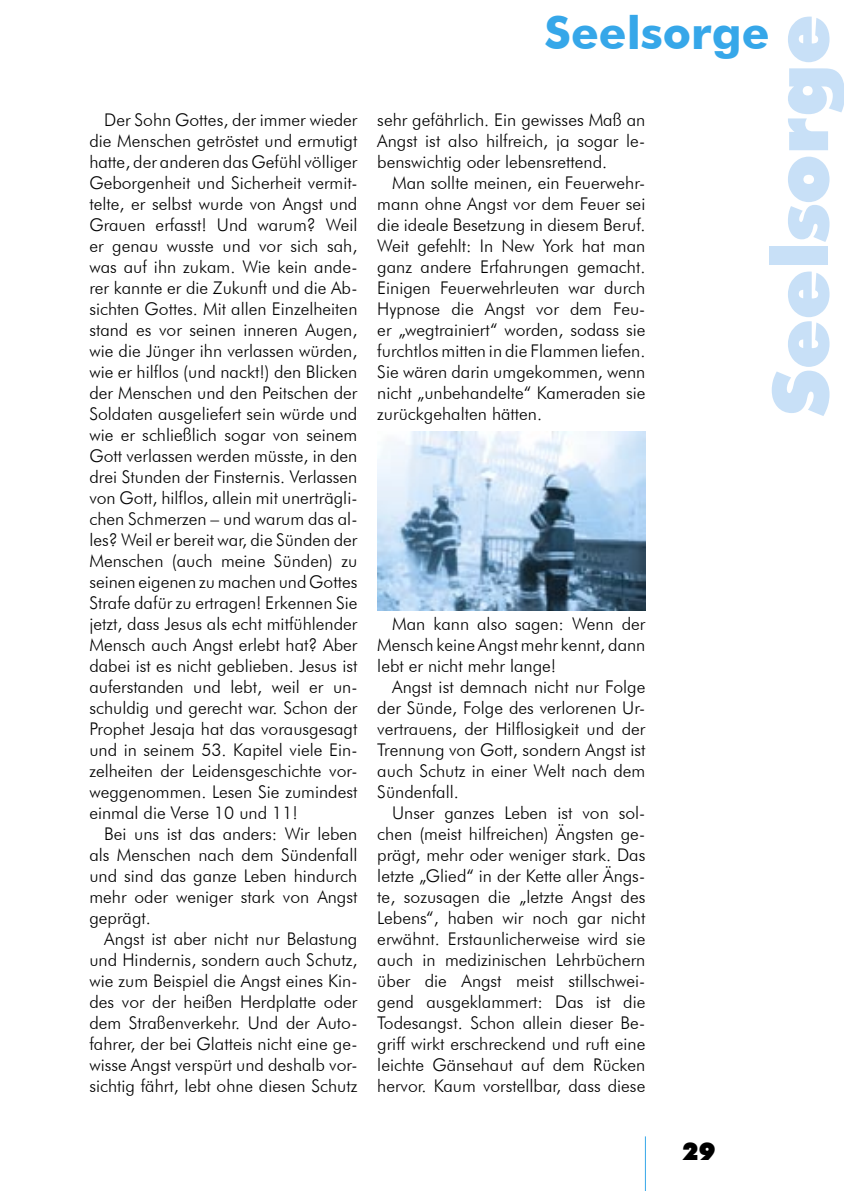
<style>
.page{position:relative;width:844px;height:1191px;background:#fff}
.page>*{position:absolute;margin:0;border:0;box-sizing:border-box;transform-origin:0 0}
.t1{font:900 77px "Futura BT";color:#c8e0f7}
.t2{font:700 45.5px "Futura BT";color:#36a7e9}
.t3{font:900 24.5px "Futura BT";color:#000}
.Fließtext{font:300 17.5px/21px "Futura BT";color:#000;text-align:justify}
</style>
<div class="page">
<hr style="left:644px;top:1136px;width:1px;height:55px;background:#36a7e9">
<img style="left:377px;top:432px;width:268px;height:178px">
<p class="Fließtext" style="left:89px;top:109px;width:269px;text-indent:15px">Der Sohn Gottes, der immer wieder die Menschen getröstet und ermutigt hatte, der anderen das Gefühl völliger Geborgenheit und Sicherheit vermit&shy;telte, er selbst wurde von Angst und Grauen erfasst! Und warum? Weil er genau wusste und vor sich sah, was auf ihn zukam. Wie kein ande&shy;rer kannte er die Zukunft und die Ab&shy;sichten Gottes. Mit allen Einzelheiten stand es vor seinen inneren Augen, wie die Jünger ihn verlassen würden, wie er hilflos (und nackt!) den Blicken der Menschen und den Peitschen der Soldaten ausgeliefert sein würde und wie er schließlich sogar von seinem Gott verlassen werden müsste, in den drei Stunden der Finsternis. Verlassen von Gott, hilflos, allein mit unerträgli&shy;chen Schmerzen – und warum das al&shy;les? Weil er bereit war, die Sünden der Menschen (auch meine Sünden) zu seinen eigenen zu machen und Gottes Strafe dafür zu ertragen! Erkennen Sie jetzt, dass Jesus als echt mitfühlender Mensch auch Angst erlebt hat? Aber dabei ist es nicht geblieben. Jesus ist auferstanden und lebt, weil er un&shy;schuldig und gerecht war. Schon der Prophet Jesaja hat das vorausgesagt und in seinem 53. Kapitel viele Ein&shy;zelheiten der Leidensgeschichte vor&shy;weggenommen. Lesen Sie zumindest einmal die Verse 10 und 11!</p>
<p class="Fließtext" style="left:89px;top:823px;width:269px;text-indent:15px">Bei uns ist das anders: Wir leben als Menschen nach dem Sündenfall und sind das ganze Leben hindurch mehr oder weniger stark von Angst geprägt.</p>
<p class="Fließtext" style="left:89px;top:928px;width:269px;text-indent:15px">Angst ist aber nicht nur Belastung und Hindernis, sondern auch Schutz, wie zum Beispiel die Angst eines Kin&shy;des vor der heißen Herdplatte oder dem Straßenverkehr. Und der Auto&shy;fahrer, der bei Glatteis nicht eine ge&shy;wisse Angst verspürt und deshalb vor&shy;sichtig fährt, lebt ohne diesen Schutz</p>
<h2 class="t2" style="left:544px;top:6px;width:226px">Seelsorge</h2>
<h1 class="t1" style="left:753px;top:416px;width:403px;rotate:-90deg">Seelsorge</h1>
<p class="Fließtext" style="left:377px;top:109px;width:269px">sehr gefährlich. Ein gewisses Maß an Angst ist also hilfreich, ja sogar le&shy;benswichtig oder lebensrettend.</p>
<p class="Fließtext" style="left:377px;top:172px;width:269px;text-indent:15px">Man sollte meinen, ein Feuerwehr&shy;mann ohne Angst vor dem Feuer sei die ideale Besetzung in diesem Beruf.<br>Weit gefehlt: In New York hat man ganz andere Erfahrungen gemacht.<br>Einigen Feuerwehrleuten war durch Hypnose die Angst vor dem Feu&shy;er „wegtrainiert“ worden, sodass sie furchtlos mitten in die Flammen liefen.<br>Sie wären darin umgekommen, wenn nicht „unbehandelte“ Kameraden sie zurückgehalten hätten.</p>
<p class="Fließtext" style="left:377px;top:613px;width:269px;text-indent:15px">Man kann also sagen: Wenn der Mensch keine Angst mehr kennt, dann lebt er nicht mehr lange!</p>
<p class="Fließtext" style="left:377px;top:676px;width:269px;text-indent:15px">Angst ist demnach nicht nur Folge der Sünde, Folge des verlorenen Ur&shy;vertrauens, der Hilflosigkeit und der Trennung von Gott, sondern Angst ist auch Schutz in einer Welt nach dem Sündenfall.</p>
<p class="Fließtext" style="left:377px;top:802px;width:269px;text-indent:15px">Unser ganzes Leben ist von sol&shy;chen (meist hilfreichen) Ängsten ge&shy;prägt, mehr oder weniger stark. Das letzte „Glied“ in der Kette aller Ängs&shy;te, sozusagen die „letzte Angst des Lebens“, haben wir noch gar nicht erwähnt. Erstaunlicherweise wird sie auch in medizinischen Lehrbüchern über die Angst meist stillschwei&shy;gend ausgeklammert: Das ist die Todesangst. Schon allein dieser Be&shy;griff wirkt erschreckend und ruft eine leichte Gänsehaut auf dem Rücken hervor. Kaum vorstellbar, dass diese</p>
<h3 class="t3" style="left:682px;top:1136px;width:35px">29</h3>
</div>
